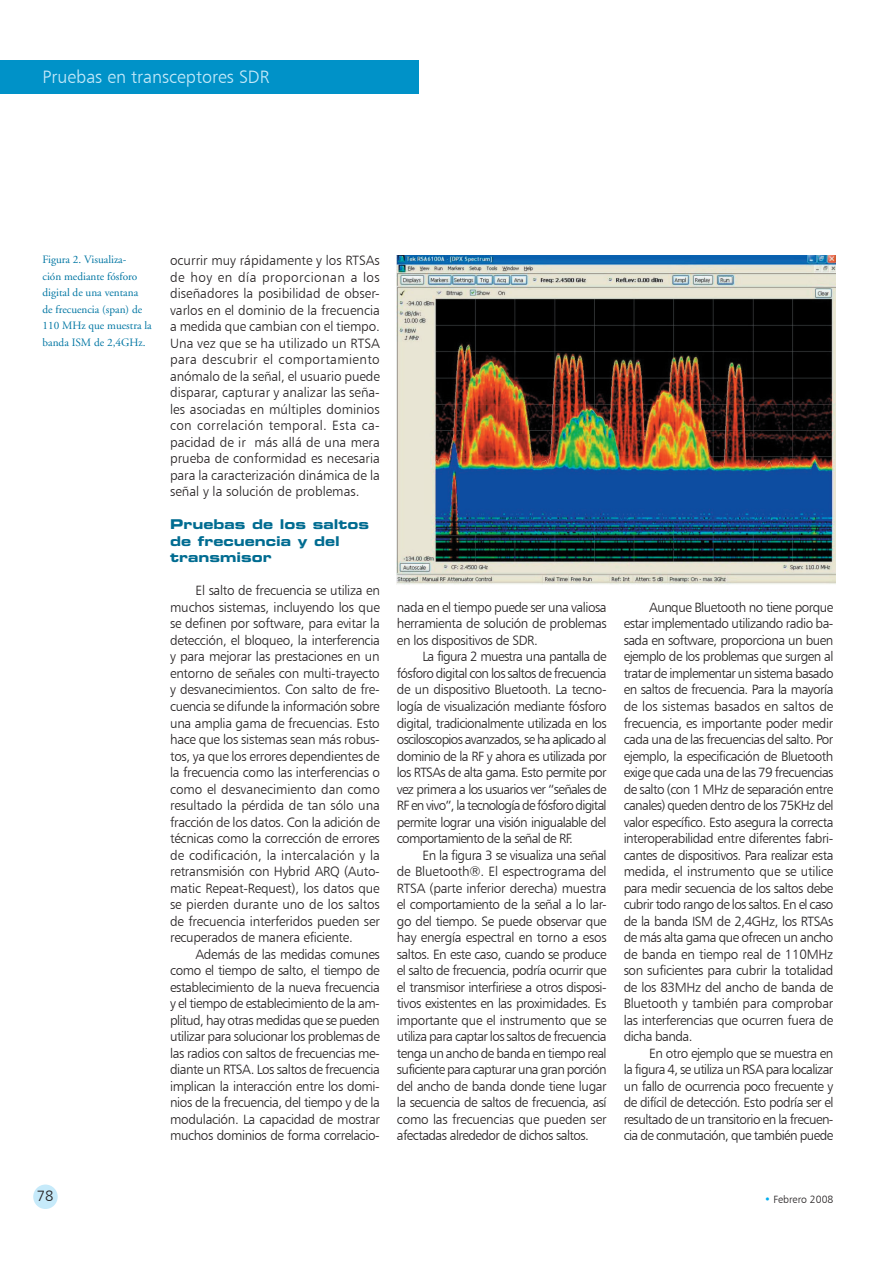
<style>
.page{position:relative;width:893px;height:1263px;background:#fff}
.page>*{position:absolute;margin:0;border:0;box-sizing:border-box;transform-origin:0 0}
.t1{font:18px "Humanist 777 BT Light B";color:#c6eafa}
.t2{font:15px "Humanist 777 BT Light B";color:#231f20}
.t3{font:13.5px/16.5px "Humanist 777 BT Light B";letter-spacing:-.03em;color:#231f20;text-align:justify}
.t4{font:13.5px/16.5px "Eurostile Bold Extended Two";color:#006c91}
.t5{font:11.25px/16.5px "Adobe Garamond";color:#0076a3}
.t6{font:10.5px "Humanist 777 BT Light B";color:#231f20}
.s1{color:#00aeef}
</style>
<div class="page">
<div style="left:33px;top:1184px;width:25px;height:25px;background:#c6eafa;border-radius:50%"></div>
<div style="left:0;top:61px;width:419px;height:33px;background:#0092c8"></div>
<img style="left:397px;top:255px;width:439px;height:330px">
<h1 class="t1" style="left:43px;top:65px;width:228px">Pruebas en transceptores SDR</h1>
<p class="t5" style="left:43px;top:252px;width:111px">Figura 2. Visualiza-<br>ción mediante fósforo digital de una ventana<br>de frecuencia (span) de<br>110 MHz que muestra la banda ISM de 2,4GHz.</p>
<p class="t3" style="left:170px;top:252px;width:211px">ocurrir muy rápidamente y los RTSAs de hoy en día proporcionan a los diseñadores la posibilidad de obser&shy;varlos en el dominio de la frecuencia a medida que cambian con el tiempo.<br>Una vez que se ha utilizado un RTSA para descubrir el comportamiento anómalo de la señal, el usuario puede disparar, capturar y analizar las seña&shy;les asociadas en múltiples dominios con correlación temporal. Esta ca&shy;pacidad de ir más allá de una mera prueba de conformidad es necesaria para la caracterización dinámica de la señal y la solución de problemas.</p>
<p class="t4" style="left:170px;top:516px;width:201px">Pruebas de los saltos de frecuencia y del transmisor</p>
<p class="t3" style="left:170px;top:582px;width:211px;text-indent:26px">El salto de frecuencia se utiliza en muchos sistemas, incluyendo los que se definen por software, para evitar la detección, el bloqueo, la interferencia y para mejorar las prestaciones en un entorno de señales con multi-trayecto y desvanecimientos. Con salto de fre&shy;cuencia se difunde la información sobre una amplia gama de frecuencias. Esto hace que los sistemas sean más robus&shy;tos, ya que los errores dependientes de la frecuencia como las interferencias o como el desvanecimiento dan como resultado la pérdida de tan sólo una fracción de los datos. Con la adición de técnicas como la corrección de errores de codificación, la intercalación y la retransmisión con Hybrid ARQ (Auto&shy;matic Repeat-Request), los datos que se pierden durante uno de los saltos de frecuencia interferidos pueden ser recuperados de manera eficiente.</p>
<p class="t3" style="left:170px;top:945px;width:211px;text-indent:26px">Además de las medidas comunes como el tiempo de salto, el tiempo de establecimiento de la nueva frecuencia y el tiempo de establecimiento de la am&shy;plitud, hay otras medidas que se pueden utilizar para solucionar los problemas de las radios con saltos de frecuencias me&shy;diante un RTSA. Los saltos de frecuencia implican la interacción entre los domi&shy;nios de la frecuencia, del tiempo y de la modulación. La capacidad de mostrar muchos dominios de forma correlacio-</p>
<p class="t3" style="left:397px;top:599px;width:211px">nada en el tiempo puede ser una valiosa herramienta de solución de problemas en los dispositivos de SDR.</p>
<p class="t3" style="left:397px;top:648px;width:211px;text-indent:26px">La figura 2 muestra una pantalla de fósforo digital con los saltos de frecuencia de un dispositivo Bluetooth. La tecno&shy;logía de visualización mediante fósforo digital, tradicionalmente utilizada en los osciloscopios avanzados, se ha aplicado al dominio de la RF y ahora es utilizada por los RTSAs de alta gama. Esto permite por vez primera a los usuarios ver “señales de RF en vivo”, la tecnología de fósforo digital permite lograr una visión inigualable del comportamiento de la señal de RF.</p>
<p class="t3" style="left:397px;top:846px;width:211px;text-indent:26px">En la figura 3 se visualiza una señal de Bluetooth®. El espectrograma del RTSA (parte inferior derecha) muestra el comportamiento de la señal a lo lar&shy;go del tiempo. Se puede observar que hay energía espectral en torno a esos saltos. En este caso, cuando se produce el salto de frecuencia, podría ocurrir que el transmisor interfiriese a otros disposi&shy;tivos existentes en las proximidades. Es importante que el instrumento que se utiliza para captar los saltos de frecuencia tenga un ancho de banda en tiempo real suficiente para capturar una gran porción del ancho de banda donde tiene lugar la secuencia de saltos de frecuencia, así como las frecuencias que pueden ser afectadas alrededor de dichos saltos.</p>
<p class="t3" style="left:624px;top:599px;width:211px;text-indent:26px">Aunque Bluetooth no tiene porque estar implementado utilizando radio ba&shy;sada en software, proporciona un buen ejemplo de los problemas que surgen al tratar de implementar un sistema basado en saltos de frecuencia. Para la mayoría de los sistemas basados en saltos de frecuencia, es importante poder medir cada una de las frecuencias del salto. Por ejemplo, la especificación de Bluetooth exige que cada una de las 79 frecuencias de salto (con 1 MHz de separación entre canales) queden dentro de los 75KHz del valor específico. Esto asegura la correcta interoperabilidad entre diferentes fabri&shy;cantes de dispositivos. Para realizar esta medida, el instrumento que se utilice para medir secuencia de los saltos debe cubrir todo rango de los saltos. En el caso de la banda ISM de 2,4GHz, los RTSAs de más alta gama que ofrecen un ancho de banda en tiempo real de 110MHz son suficientes para cubrir la totalidad de los 83MHz del ancho de banda de Bluetooth y también para comprobar las interferencias que ocurren fuera de dicha banda.</p>
<p class="t3" style="left:624px;top:1044px;width:211px;text-indent:26px">En otro ejemplo que se muestra en la figura 4, se utiliza un RSA para localizar un fallo de ocurrencia poco frecuente y de difícil de detección. Esto podría ser el resultado de un transitorio en la frecuen&shy;cia de conmutación, que también puede</p>
<p class="t2" style="left:37px;top:1186px;width:18px">78</p>
<p class="t6" style="left:764px;top:1193px;width:70px"><span class="s1">•</span> Febrero 2008</p>
</div>
